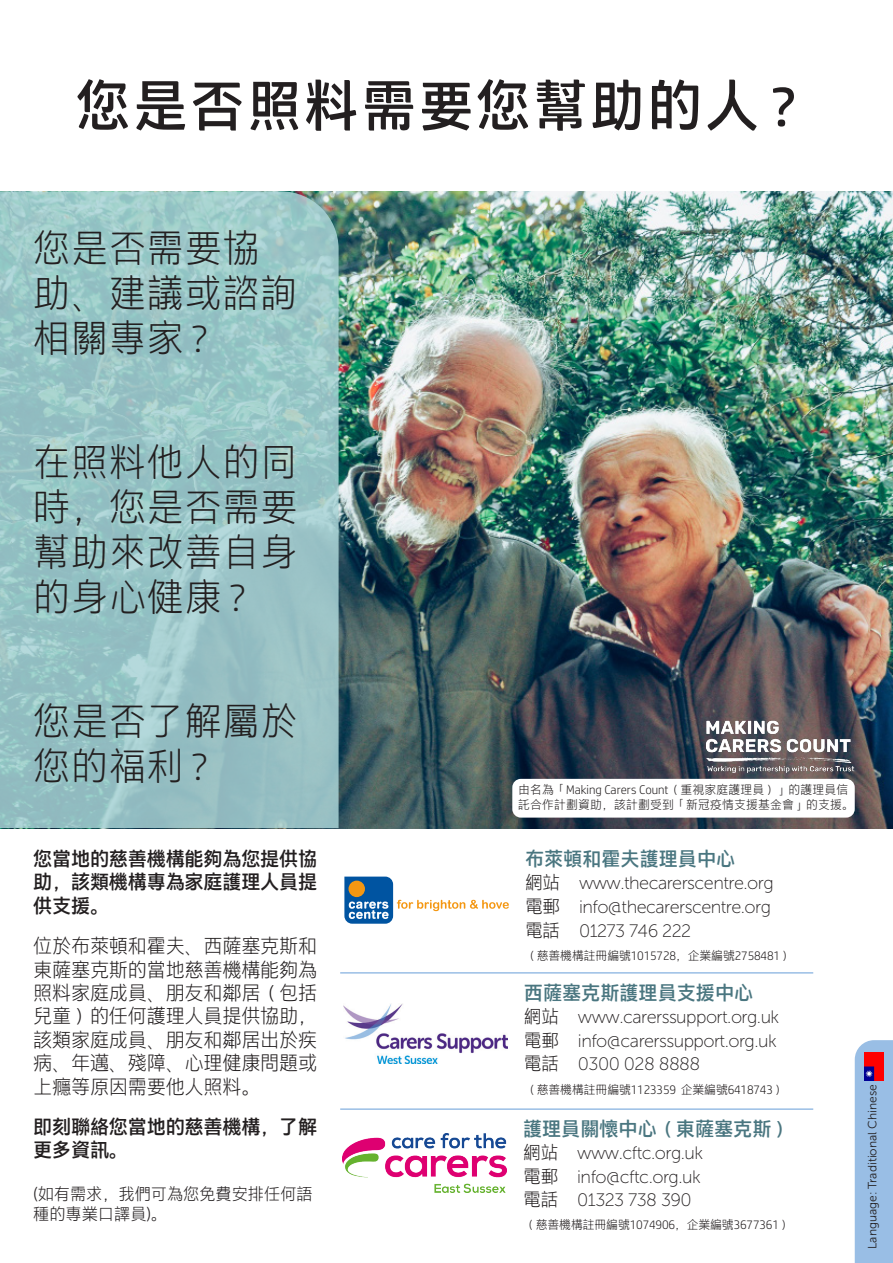
<style>
.page{position:relative;width:893px;height:1263px;background:#fff}
.page>*{position:absolute;margin:0;border:0;box-sizing:border-box;transform-origin:0 0}
.t1{font:55.5px "HP Simplified Hans";letter-spacing:.03em;color:#231f20}
.Body_Copy{font:300 37.8px/45px "HP Simplified Hans";letter-spacing:.01em;color:#231f20}
.Body_Copy-2{font:300 19.5px/23.4px "HP Simplified Hans";letter-spacing:-.03em;color:#231f20;text-align:justify}
.Body_Copy-3{font:19.5px/23.4px "HP Simplified Hans";letter-spacing:-.03em;color:#231f20;text-align:justify}
.Headers{font:19.5px "HP Simplified Hans";letter-spacing:-.02em;color:#4a7680}
.Headers-2{font:18px "Museo Sans 100";letter-spacing:-.03em;color:#231f20}
.Body_Copy-4{font:300 16.5px/19.8px "HP Simplified Hans";letter-spacing:-.02em;color:#231f20}
.Headers-3{font:300 12px "HP Simplified Hans";letter-spacing:-.02em;color:#231f20}
.Headers-4{font:300 12px/15px "HP Simplified Hans";color:#231f20}
.t2{font:12px "Museo Sans 300";color:#231f20}
.s1{font-family:"HP Simplified Hans";font-weight:300}
</style>
<div class="page">
<img style="left:339px;top:191px;width:554px;height:637px">
<svg style="left:0;top:191px;width:339px;height:637px;fill:#97c3c4"></svg>
<svg style="left:344px;top:876px;width:165px;height:48px"></svg>
<img style="left:342px;top:1133px;width:165px;height:60px">
<img style="left:343px;top:1004px;width:165px;height:59px">
<div style="left:512px;top:779px;width:343px;height:39px;background:#fff;border-radius:9px"></div>
<hr style="left:340px;top:972px;width:473px;height:2px;background:#99bee5">
<hr style="left:340px;top:1108px;width:473px;height:2px;background:#99bee5">
<div style="left:855px;top:1040px;width:38px;height:223px;background:#99bee5"></div>
<img style="left:865px;top:1052px;width:18px;height:28px">
<img style="left:706px;top:721px;width:148px;height:51px">
<p class="t1" style="left:76px;top:76px;width:743px">您是否照料需要您幫助的人？</p>
<p class="Body_Copy" style="left:33px;top:226px;width:266px">您是否需要協助、建議或諮詢相關專家？</p>
<p class="Body_Copy" style="left:33px;top:440px;width:266px;text-align:justify">在照料他人的同時，您是否需要幫助來改善自身的身心健康？</p>
<p class="Body_Copy" style="left:33px;top:699px;width:266px">您是否了解屬於您的福利？</p>
<p class="Body_Copy-3" style="left:33px;top:847px;width:286px">您當地的慈善機構能夠為您提供協助，該類機構專為家庭護理人員提供支援。</p>
<p class="Body_Copy-2" style="left:33px;top:935px;width:286px">位於布萊頓和霍夫、西薩塞克斯和東薩塞克斯的當地慈善機構能夠為照料家庭成員、朋友和鄰居（包括兒童）的任何護理人員提供協助，該類家庭成員、朋友和鄰居出於疾病、年邁、殘障、心理健康問題或上癮等原因需要他人照料。</p>
<p class="Body_Copy-3" style="left:33px;top:1115px;width:286px">即刻聯絡您當地的慈善機構，了解更多資訊。</p>
<p class="Body_Copy-4" style="left:33px;top:1184px;width:281px">(如有需求，我們可為您免費安排任何語種的專業口譯員)。</p>
<p class="Headers-4" style="left:518px;top:782px;width:337px">由名為「Making Carers Count（重視家庭護理員）」的護理員信託合作計劃資助，該計劃受到「新冠疫情支援基金會」的支援。</p>
<p class="Headers" style="left:525px;top:848px;width:212px">布萊頓和霍夫護理員中心</p>
<p class="Headers-2" style="left:525px;top:873px;width:250px"><span class="s1">網站</span> www.thecarerscentre.org</p>
<p class="Headers-2" style="left:525px;top:897px;width:248px"><span class="s1">電郵</span> info@thecarerscentre.org</p>
<p class="Headers-2" style="left:525px;top:921px;width:168px"><span class="s1">電話</span> 01273 746 222</p>
<p class="Headers-3" style="left:525px;top:950px;width:268px">（慈善機構註冊編號1015728，企業編號2758481）</p>
<p class="Headers" style="left:524px;top:982px;width:231px">西薩塞克斯護理員支援中心</p>
<p class="Headers-2" style="left:524px;top:1007px;width:257px"><span class="s1">網站</span> www.carerssupport.org.uk</p>
<p class="Headers-2" style="left:524px;top:1031px;width:254px"><span class="s1">電郵</span> info@carerssupport.org.uk</p>
<p class="Headers-2" style="left:524px;top:1054px;width:178px"><span class="s1">電話</span> 0300 028 8888</p>
<p class="Headers-3" style="left:525px;top:1083px;width:261px">（慈善機構註冊編號1123359 企業編號6418743）</p>
<p class="Headers" style="left:523px;top:1118px;width:269px">護理員關懷中心（東薩塞克斯）</p>
<p class="Headers-2" style="left:523px;top:1143px;width:181px"><span class="s1">網站</span> www.cftc.org.uk</p>
<p class="Headers-2" style="left:523px;top:1167px;width:179px"><span class="s1">電郵</span> info@cftc.org.uk</p>
<p class="Headers-2" style="left:523px;top:1191px;width:170px"><span class="s1">電話</span> 01323 738 390</p>
<p class="Headers-3" style="left:524px;top:1219px;width:268px">（慈善機構註冊編號1074906，企業編號3677361）</p>
<p class="t2" style="left:866px;top:1249px;width:166px;rotate:-90deg">Language: Traditional Chinese</p>
</div>
